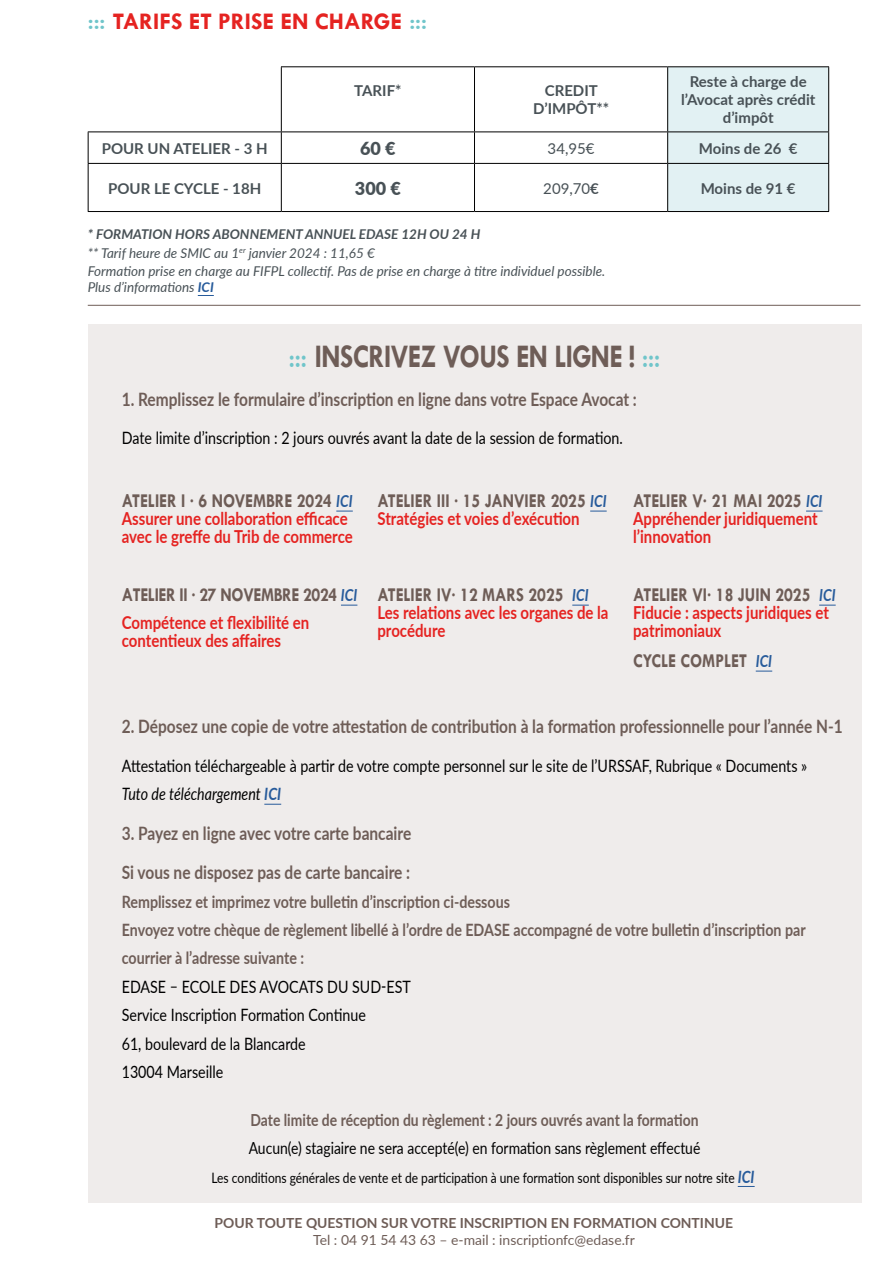
<style>
.page{position:relative;width:893px;height:1263px;background:#fff}
.page>*{position:absolute;margin:0;border:0;box-sizing:border-box;transform-origin:0 0}
.t1{font:700 33.3px "Tw Cen";letter-spacing:-.02em;color:#6e5d57;scale:.84 1}
.t2{font:700 24px "Tw Cen";color:#e52321}
.t3{font:700 19.65px "Tw Cen";color:#6e5d57;scale:.84 1}
.t4{font:700 19.65px "Tw Cen";letter-spacing:-.02em;color:#6e5d57;scale:.84 1}
.t5{font:700 18.45px/39.5px "Lato";color:#6e5d57;scale:.84 1}
.t6{font:900 18px "Lato";color:#485156}
.t7{font:700 17.85px/17.9px "Lato";color:#e52321;scale:.84 1}
.t8{font:17.1px/28.3px "Lato";color:#000;scale:.84 1}
.t9{font:700 17.1px/28.3px "Lato";color:#6e5d57;scale:.84 1}
.t10{font:16.65px "Lato";color:#000;scale:.84 1}
.t11{font:700 16.65px "Lato";color:#6e5d57;scale:.84 1}
.t12{font:700 15px/18px "Lato";color:#485156;text-align:center}
.t13{font:15px "Lato";color:#485156}
.t14{font:14.4px "Lato";color:#000;scale:.84 1}
.t15{font:700 13.95px "Lato";color:#6e5d57}
.t16{font:13.95px "Lato";color:#6e5d57}
.t17{font:italic 13.5px/18.6px "Lato";color:#485156}
.s1{font-weight:400;font-size:27px;color:#70c5ca}
.s2{font-weight:700}
.s3{font-weight:700;color:#275b9b}
.s4{font-weight:400;color:#70c5ca}
.s5{font-family:"Lato";font-style:italic;font-size:16.65px;color:#275b9b}
.s6{font-style:italic}
.s7{font-weight:700;font-style:italic;color:#275b9b}
.s8{font-weight:700;font-style:italic;font-size:17.1px;color:#275b9b}
</style>
<div class="page">
<div style="left:88px;top:324px;width:773px;height:879px;background:#efeceb"></div>
<svg style="left:264px;top:804px;width:17px;height:1px"></svg>
<svg style="left:738px;top:1186px;width:17px;height:1px"></svg>
<svg style="left:336px;top:511px;width:17px;height:1px"></svg>
<svg style="left:341px;top:605px;width:16px;height:1px"></svg>
<svg style="left:590px;top:511px;width:17px;height:1px"></svg>
<svg style="left:572px;top:605px;width:17px;height:1px"></svg>
<svg style="left:806px;top:511px;width:17px;height:1px"></svg>
<svg style="left:819px;top:605px;width:17px;height:1px"></svg>
<svg style="left:756px;top:671px;width:16px;height:1px"></svg>
<svg style="left:198px;top:295px;width:16px;height:1px"></svg>
<div style="left:668px;top:67px;width:160px;height:144px;background:#e2f1f3"></div>
<hr style="left:281px;top:66px;width:193px;height:1px;background:#000">
<hr style="left:281px;top:67px;width:1px;height:65px;background:#000">
<hr style="left:474px;top:66px;width:194px;height:1px;background:#000">
<hr style="left:474px;top:67px;width:1px;height:65px;background:#000">
<hr style="left:668px;top:66px;width:161px;height:1px;background:#000">
<hr style="left:667px;top:67px;width:1px;height:65px;background:#000">
<hr style="left:828px;top:67px;width:1px;height:65px;background:#000">
<hr style="left:281px;top:132px;width:193px;height:1px;background:#000">
<hr style="left:474px;top:132px;width:194px;height:1px;background:#000">
<hr style="left:474px;top:132px;width:1px;height:31px;background:#000">
<hr style="left:668px;top:132px;width:161px;height:1px;background:#000">
<hr style="left:667px;top:132px;width:1px;height:31px;background:#000">
<hr style="left:828px;top:132px;width:1px;height:31px;background:#000">
<hr style="left:281px;top:163px;width:193px;height:1px;background:#000">
<hr style="left:474px;top:163px;width:194px;height:1px;background:#000">
<hr style="left:474px;top:164px;width:1px;height:47px;background:#000">
<hr style="left:668px;top:163px;width:161px;height:1px;background:#000">
<hr style="left:667px;top:164px;width:1px;height:47px;background:#000">
<hr style="left:828px;top:164px;width:1px;height:47px;background:#000">
<hr style="left:281px;top:211px;width:193px;height:1px;background:#000">
<hr style="left:474px;top:211px;width:194px;height:1px;background:#000">
<hr style="left:668px;top:211px;width:161px;height:1px;background:#000">
<hr style="left:88px;top:132px;width:193px;height:1px;background:#000">
<hr style="left:88px;top:132px;width:1px;height:31px;background:#000">
<hr style="left:281px;top:132px;width:1px;height:31px;background:#000">
<hr style="left:88px;top:163px;width:193px;height:1px;background:#000">
<hr style="left:88px;top:164px;width:1px;height:47px;background:#000">
<hr style="left:281px;top:164px;width:1px;height:47px;background:#000">
<hr style="left:88px;top:211px;width:193px;height:1px;background:#000">
<hr style="left:88px;top:305px;width:772px;height:1px;background:#6e5d57">
<h2 class="t2" style="left:88px;top:7px;width:341px"><span class="s1">:::</span> TARIFS ET PRISE EN CHARGE <span class="s1">:::</span></h2>
<p class="t12" style="left:354px;top:81px;width:49px">TARIF*</p>
<p class="t12" style="left:533px;top:81px;width:78px">CREDIT<br>D’IMPÔT**</p>
<p class="t12" style="left:681px;top:72px;width:136px">Reste à charge de l’Avocat après crédit d’impôt</p>
<p class="t12" style="left:102px;top:139px;width:167px">POUR UN ATELIER - 3 H</p>
<p class="t6" style="left:360px;top:135px;width:37px">60 €</p>
<p class="t13" style="left:548px;top:137px;width:48px">34,95€</p>
<p class="t12" style="left:699px;top:139px;width:100px">Moins de 26 €</p>
<p class="t12" style="left:108px;top:178px;width:155px">POUR LE CYCLE - 18H</p>
<p class="t6" style="left:355px;top:175px;width:47px">300 €</p>
<p class="t13" style="left:543px;top:177px;width:57px">209,70<span class="s2">€</span></p>
<p class="t12" style="left:701px;top:178px;width:96px">Moins de 91 €</p>
<p class="t17" style="left:88px;top:224px;width:519px"><span class="s2">* FORMATION HORS ABONNEMENT ANNUEL EDASE 12H OU 24 H<br></span>** Tarif heure de SMIC au 1<sup>er</sup> janvier 2024 : 11,65 €<br>Formation prise en charge au FIFPL collectif. Pas de prise en charge à titre individuel possible.</p>
<p class="t17" style="left:88px;top:278px;width:128px">Plus d’informations <span class="s3">ICI</span></p>
<h1 class="t1" style="left:289px;top:337px;width:444px"><span class="s4">:::</span> INSCRIVEZ VOUS EN LIGNE ! <span class="s4">:::</span></h1>
<p class="t5" style="left:122px;top:379px;width:615px">1. Remplissez le formulaire d’inscription en ligne dans votre Espace Avocat :</p>
<p class="t8" style="left:122px;top:423px;width:598px">Date limite d’inscription : 2 jours ouvrés avant la date de la session de formation.</p>
<p class="t3" style="left:122px;top:489px;width:276px">ATELIER I · 6 NOVEMBRE 2024 <span class="s5">ICI</span></p>
<p class="t7" style="left:122px;top:509px;width:276px">Assurer une collaboration efficace avec le greffe du Trib de commerce</p>
<p class="t4" style="left:122px;top:583px;width:282px">ATELIER II · 27 NOVEMBRE 2024 <span class="s5">ICI</span></p>
<p class="t7" style="left:122px;top:613px;width:225px">Compétence et flexibilité en contentieux des affaires</p>
<p class="t3" style="left:377px;top:489px;width:274px">ATELIER III · 15 JANVIER 2025 <span class="s5">ICI</span></p>
<p class="t7" style="left:377px;top:509px;width:242px">Stratégies et voies d’exécution</p>
<p class="t3" style="left:377px;top:583px;width:253px">ATELIER IV· 12 MARS 2025 <span class="s5">ICI</span></p>
<p class="t7" style="left:377px;top:603px;width:277px">Les relations avec les organes de la procédure</p>
<p class="t3" style="left:633px;top:489px;width:227px">ATELIER V· 21 MAI 2025 <span class="s5">ICI</span></p>
<p class="t7" style="left:633px;top:509px;width:221px">Appréhender juridiquement l’innovation</p>
<p class="t3" style="left:633px;top:583px;width:243px">ATELIER VI· 18 JUIN 2025 <span class="s5">ICI</span></p>
<p class="t7" style="left:633px;top:603px;width:235px">Fiducie : aspects juridiques et patrimoniaux</p>
<p class="t3" style="left:633px;top:649px;width:167px">CYCLE COMPLET <span class="s5">ICI</span></p>
<p class="t5" style="left:122px;top:706px;width:860px">2. Déposez une copie de votre attestation de contribution à la formation professionnelle pour l’année N-1</p>
<p class="t8" style="left:122px;top:751px;width:818px">Attestation téléchargeable à partir de votre compte personnel sur le site de l’URSSAF, Rubrique « Documents »<br><span class="s6">Tuto de téléchargement</span> <span class="s7">ICI</span></p>
<p class="t5" style="left:122px;top:812px;width:346px">3. Payez en ligne avec votre carte bancaire<br>Si vous ne disposez pas de carte bancaire :</p>
<p class="t9" style="left:122px;top:886px;width:816px">Remplissez et imprimez votre bulletin d’inscription ci-dessous<br>Envoyez votre chèque de règlement libellé à l’ordre de EDASE accompagné de votre bulletin d’inscription par courrier à l’adresse suivante :</p>
<p class="t8" style="left:122px;top:972px;width:346px">EDASE – ECOLE DES AVOCATS DU SUD-EST<br>Service Inscription Formation Continue<br>61, boulevard de la Blancarde<br>13004 Marseille</p>
<p class="t11" style="left:251px;top:1107px;width:535px">Date limite de réception du règlement : 2 jours ouvrés avant la formation</p>
<p class="t10" style="left:249px;top:1136px;width:539px">Aucun(e) stagiaire ne sera accepté(e) en formation sans règlement effectué</p>
<p class="t14" style="left:212px;top:1167px;width:648px">Les conditions générales de vente et de participation à une formation sont disponibles sur notre site <span class="s8">ICI</span></p>
<p class="t15" style="left:215px;top:1213px;width:520px">POUR TOUTE QUESTION SUR VOTRE INSCRIPTION EN FORMATION CONTINUE</p>
<p class="t16" style="left:313px;top:1230px;width:323px">Tel : 04 91 54 43 63 – e-mail : inscriptionfc@edase.fr</p>
</div>
